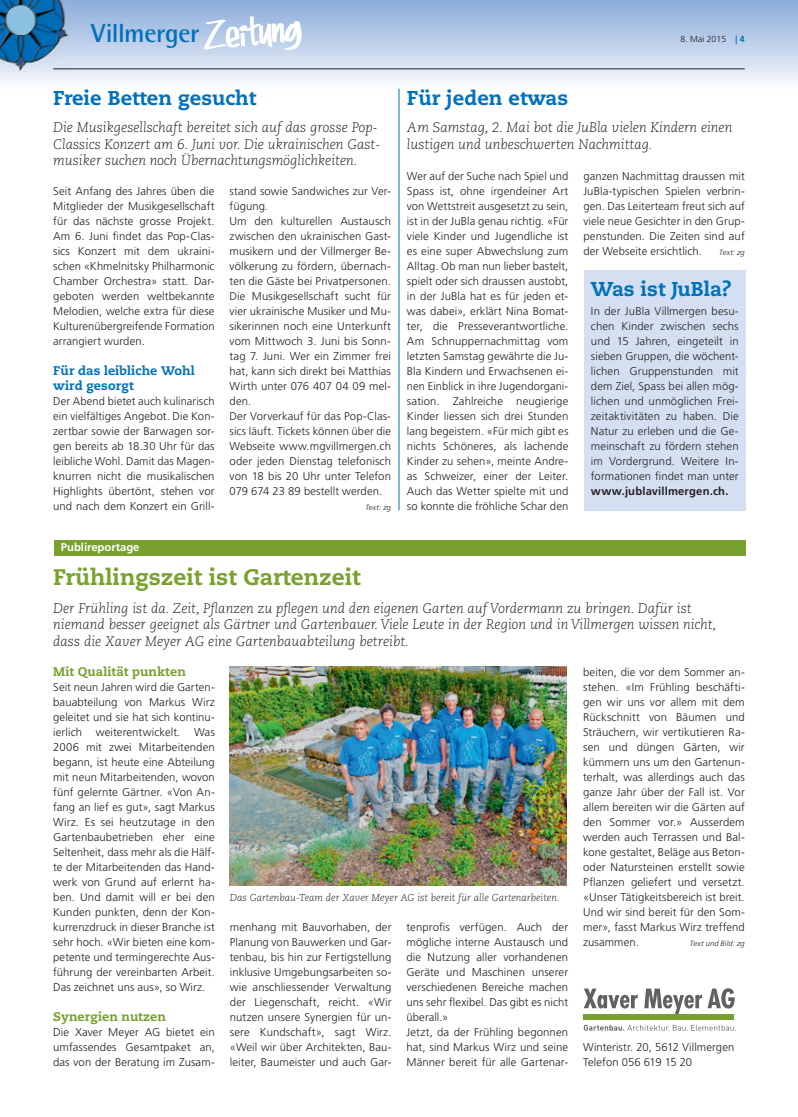
<style>
.page{position:relative;width:798px;height:1117px;background:#fff}
.page>*{position:absolute;margin:0;border:0;box-sizing:border-box;transform-origin:0 0}
.t1{font:700 26.25px "Rotis Semi Sans";letter-spacing:-.02em;color:#0072bc}
.t2{font:800 22.5px "Caecilia";color:#78a22d}
.t3{font:800 20px "Caecilia";color:#0072bc}
.t4{font:italic 300 13.75px/16.5px "Caecilia";color:#231f20}
.t5{font:800 12.5px "Caecilia";letter-spacing:.005em;color:#78a22d}
.t6{font:800 12.5px/15px "Caecilia";letter-spacing:.005em;color:#0072bc}
.t7{font:300 11.25px/15px "Frutiger";letter-spacing:.005em;color:#231f20;text-align:justify}
.t8{font:700 11.25px "Frutiger";letter-spacing:.015em;color:#231f20}
.t9{font:700 11.25px "Frutiger";color:#fff}
.t10{font:italic 300 10px "Caecilia";color:#231f20}
.t11{font:300 8.75px "Frutiger";color:#231f20}
.t12{font:italic 300 7.5px "Frutiger";letter-spacing:.02em;color:#231f20}
.s1{font-family:"Myriad";font-weight:700;color:#0072bc}
.s2{font-weight:700;color:#0072bc}
</style>
<div class="page">
<svg style="left:0;top:0;width:797px;height:90px;background:#c1d3ea"></svg>
<svg style="left:204px;top:12px;width:97px;height:45px"></svg>
<img style="left:0;top:0;width:69px;height:71px">
<hr style="left:53px;top:69px;width:691px;height:1px;background:#231f20">
<div style="left:54px;top:540px;width:691px;height:15px;background:#78a22d"></div>
<img style="left:230px;top:666px;width:336px;height:219px">
<svg style="left:584px;top:988px;width:150px;height:25px"></svg>
<div style="left:583px;top:1013px;width:150px;height:6px;background:#78a22d"></div>
<svg style="left:583px;top:1024px;width:151px;height:6px"></svg>
<div style="left:583px;top:270px;width:162px;height:240px;background:#d4e0f1"></div>
<hr style="left:398px;top:89px;width:1px;height:421px;background:#0072bc">
<h1 class="t1" style="left:91px;top:17px;width:110px">Villmerger</h1>
<p class="t11" style="left:680px;top:34px;width:66px">8. Mai 2015 <span class="s1">|</span> <span class="s2">4</span></p>
<h3 class="t3" style="left:53px;top:86px;width:204px">Freie Betten gesucht</h3>
<p class="t4" style="left:53px;top:119px;width:328px">Die Musikgesellschaft bereitet sich auf das grosse Pop-<br>Classics Konzert am 6. Juni vor. Die ukrainischen Gast&shy;musiker suchen noch Übernachtungsmöglichkeiten.</p>
<p class="t7" style="left:53px;top:184px;width:163px">Seit Anfang des Jahres üben die Mitglieder der Musikgesellschaft für das nächste grosse Projekt.<br>Am 6. Juni findet das Pop-Clas&shy;sics Konzert mit dem ukraini&shy;schen «Khmelnitsky Philharmonic Chamber Orchestra» statt. Dar&shy;geboten werden weltbekannte Melodien, welche extra für diese Kulturenübergreifende Formation arrangiert wurden.</p>
<p class="t6" style="left:53px;top:363px;width:143px">Für das leibliche Wohl wird gesorgt</p>
<p class="t7" style="left:53px;top:394px;width:163px">Der Abend bietet auch kulinarisch ein vielfältiges Angebot. Die Kon&shy;zertbar sowie der Barwagen sor&shy;gen bereits ab 18.30 Uhr für das leibliche Wohl. Damit das Magen&shy;knurren nicht die musikalischen Highlights übertönt, stehen vor und nach dem Konzert ein Grill-</p>
<p class="t7" style="left:229px;top:184px;width:163px;text-align:left">stand sowie Sandwiches zur Ver&shy;fügung.<br>Um den kulturellen Austausch zwischen den ukrainischen Gast&shy;musikern und der Villmerger Be&shy;völkerung zu fördern, übernach&shy;ten die Gäste bei Privatpersonen.<br>Die Musikgesellschaft sucht für vier ukrainische Musiker und Mu&shy;sikerinnen noch eine Unterkunft vom Mittwoch 3. Juni bis Sonn&shy;tag 7. Juni. Wer ein Zimmer frei hat, kann sich direkt bei Matthias<br>Wirth unter 076 407 04 09 mel&shy;den.<br>Der Vorverkauf für das Pop-Clas&shy;sics läuft. Tickets können über die<br>Webseite www.mgvillmergen.ch oder jeden Dienstag telefonisch von 18 bis 20 Uhr unter Telefon<br>079 674 23 89 bestellt werden.</p>
<p class="t12" style="left:365px;top:503px;width:27px">Text: zg</p>
<h3 class="t3" style="left:407px;top:86px;width:163px">Für jeden etwas</h3>
<p class="t4" style="left:407px;top:119px;width:327px">Am Samstag, 2. Mai bot die JuBla vielen Kindern einen lustigen und unbeschwerten Nachmittag.</p>
<p class="t7" style="left:407px;top:169px;width:163px">Wer auf der Suche nach Spiel und Spass ist, ohne irgendeiner Art von Wettstreit ausgesetzt zu sein, ist in der JuBla genau richtig. «Für viele Kinder und Jugendliche ist es eine super Abwechslung zum Alltag. Ob man nun lieber bastelt, spielt oder sich draussen austobt, in der JuBla hat es für jeden et&shy;was dabei», erklärt Nina Bomat&shy;ter, die Presseverantwortliche.<br>Am Schnuppernachmittag vom letzten Samstag gewährte die Ju-Bla Kindern und Erwachsenen ei&shy;nen Einblick in ihre Jugendorgani&shy;sation. Zahlreiche neugierige Kinder liessen sich drei Stunden lang begeistern. «Für mich gibt es nichts Schöneres, als lachende Kinder zu sehen», meinte Andre&shy;as Schweizer, einer der Leiter.<br>Auch das Wetter spielte mit und so konnte die fröhliche Schar den</p>
<p class="t7" style="left:583px;top:169px;width:163px">ganzen Nachmittag draussen mit JuBla-typischen Spielen verbrin&shy;gen. Das Leiterteam freut sich auf viele neue Gesichter in den Grup&shy;penstunden. Die Zeiten sind auf der Webseite ersichtlich.</p>
<p class="t12" style="left:718px;top:248px;width:27px">Text: zg</p>
<h3 class="t3" style="left:590px;top:277px;width:142px">Was ist JuBla?</h3>
<p class="t7" style="left:590px;top:304px;width:149px">In der JuBla Villmergen besu&shy;chen Kinder zwischen sechs und 15 Jahren, eingeteilt in sieben Gruppen, die wöchent&shy;lichen Gruppenstunden mit dem Ziel, Spass bei allen mög&shy;lichen und unmöglichen Frei&shy;zeitaktivitäten zu haben. Die Natur zu erleben und die Ge&shy;meinschaft zu fördern stehen im Vordergrund. Weitere In&shy;formationen findet man unter</p>
<p class="t8" style="left:590px;top:484px;width:139px">www.jublavillmergen.ch.</p>
<p class="t9" style="left:61px;top:540px;width:80px">Publireportage</p>
<h2 class="t2" style="left:53px;top:563px;width:309px">Frühlingszeit ist Gartenzeit</h2>
<p class="t4" style="left:53px;top:599px;width:664px">Der Frühling ist da. Zeit, Pflanzen zu pflegen und den eigenen Garten auf Vordermann zu bringen. Dafür ist niemand besser geeignet als Gärtner und Gartenbauer. Viele Leute in der Region und in Villmergen wissen nicht, dass die Xaver Meyer AG eine Gartenbauabteilung betreibt.</p>
<p class="t5" style="left:53px;top:663px;width:134px">Mit Qualität punkten</p>
<p class="t7" style="left:53px;top:679px;width:163px">Seit neun Jahren wird die Garten&shy;bauabteilung von Markus Wirz geleitet und sie hat sich kontinu&shy;ierlich weiterentwickelt. Was 2006 mit zwei Mitarbeitenden begann, ist heute eine Abteilung mit neun Mitarbeitenden, wovon fünf gelernte Gärtner. «Von An&shy;fang an lief es gut», sagt Markus Wirz. Es sei heutzutage in den Gartenbaubetrieben eher eine Seltenheit, dass mehr als die Hälf&shy;te der Mitarbeitenden das Hand&shy;werk von Grund auf erlernt ha&shy;ben. Und damit will er bei den Kunden punkten, denn der Kon&shy;kurrenzdruck in dieser Branche ist sehr hoch. «Wir bieten eine kom&shy;petente und termingerechte Aus&shy;führung der vereinbarten Arbeit.<br>Das zeichnet uns aus», so Wirz.</p>
<p class="t5" style="left:53px;top:1008px;width:114px">Synergien nutzen</p>
<p class="t7" style="left:53px;top:1024px;width:163px">Die Xaver Meyer AG bietet ein umfassendes Gesamtpaket an, das von der Beratung im Zusam-</p>
<p class="t7" style="left:583px;top:664px;width:163px">beiten, die vor dem Sommer an&shy;stehen. «Im Frühling beschäfti&shy;gen wir uns vor allem mit dem Rückschnitt von Bäumen und Sträuchern, wir vertikutieren Ra&shy;sen und düngen Gärten, wir kümmern uns um den Gartenun&shy;terhalt, was allerdings auch das ganze Jahr über der Fall ist. Vor allem bereiten wir die Gärten auf den Sommer vor.» Ausserdem werden auch Terrassen und Bal&shy;kone gestaltet, Beläge aus Beton&shy;oder Natursteinen erstellt sowie Pflanzen geliefert und versetzt. «Unser Tätigkeitsbereich ist breit.<br>Und wir sind bereit für den Som&shy;mer», fasst Markus Wirz treffend zusammen.</p>
<p class="t10" style="left:230px;top:891px;width:331px">Das Gartenbau-Team der Xaver Meyer AG ist bereit für alle Gartenarbeiten.</p>
<p class="t7" style="left:230px;top:919px;width:163px">menhang mit Bauvorhaben, der Planung von Bauwerken und Gar&shy;tenbau, bis hin zur Fertigstellung inklusive Umgebungsarbeiten so&shy;wie anschliessender Verwaltung der Liegenschaft, reicht. «Wir nutzen unsere Synergien für un&shy;sere Kundschaft», sagt Wirz. «Weil wir über Architekten, Bau&shy;leiter, Baumeister und auch Gar-</p>
<p class="t7" style="left:406px;top:919px;width:163px;text-align:left">tenprofis verfügen. Auch der mögliche interne Austausch und die Nutzung aller vorhandenen<br>Geräte und Maschinen unserer verschiedenen Bereiche machen uns sehr flexibel. Das gibt es nicht überall.»<br>Jetzt, da der Frühling begonnen hat, sind Markus Wirz und seine<br>Männer bereit für alle Gartenar-</p>
<p class="t12" style="left:689px;top:938px;width:56px">Text und Bild: zg</p>
<p class="t7" style="left:583px;top:1039px;width:153px">Winteristr. 20, 5612 Villmergen<br>Telefon 056 619 15 20</p>
</div>
